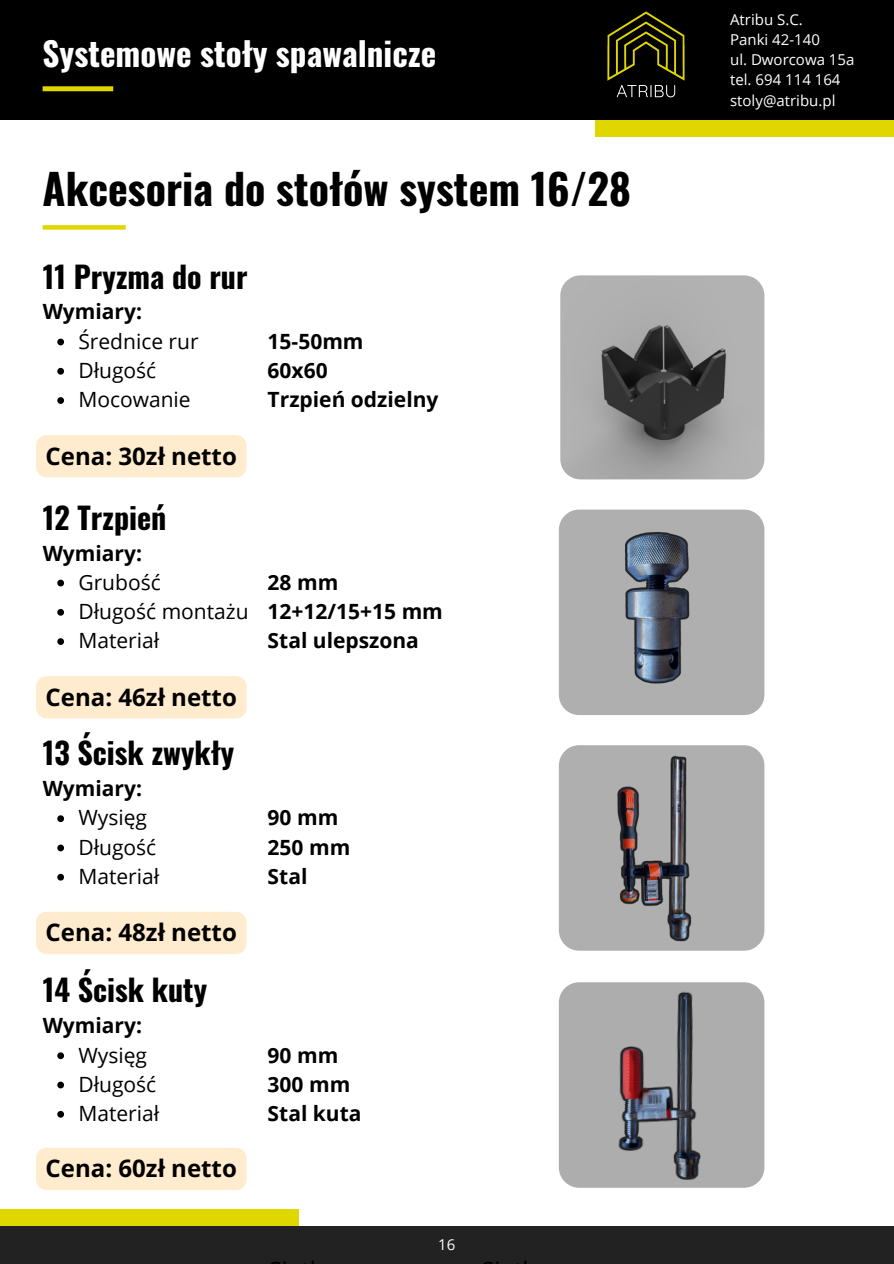
<style>
.page{position:relative;width:894px;height:1264px;background:#fff}
.page>*{position:absolute;margin:0;border:0;box-sizing:border-box;transform-origin:0 0}
.t1{font:700 42px "Oswald";color:#000}
.t2{font:700 33px "Oswald";color:#fff}
.t3{font:700 30px "Oswald";color:#000}
.t4{font:700 24px "Open Sans";color:#000}
.t5{font:700 21px/29.2px "Open Sans";color:#000}
.t6{font:21px "Open Sans";color:#000}
.t7{font:15px "Open Sans";color:#fff}
</style>
<div class="page">
<div style="left:595px;top:119px;width:298px;height:17px;background:#e1d700"></div>
<div style="left:0;top:0;width:893px;height:119px;background:#000"></div>
<img style="left:607px;top:11px;width:78px;height:87px">
<div style="left:43px;top:86px;width:70px;height:5px;background:#e1d700"></div>
<div style="left:0;top:1225px;width:893px;height:38px;background:#222"></div>
<div style="left:0;top:1208px;width:298px;height:17px;background:#e1d700"></div>
<div style="left:43px;top:225px;width:83px;height:5px;background:#e1d700"></div>
<img style="left:560px;top:275px;width:203px;height:204px;border-radius:20px">
<svg style="left:57px;top:338px;width:7px;height:7px"></svg>
<svg style="left:57px;top:368px;width:7px;height:6px"></svg>
<svg style="left:57px;top:397px;width:7px;height:7px"></svg>
<div style="left:36px;top:435px;width:210px;height:42px;background:#ffebcd;border-radius:11px"></div>
<img style="left:558px;top:982px;width:206px;height:205px;border-radius:20px">
<img style="left:558px;top:745px;width:206px;height:205px;border-radius:20px">
<svg style="left:57px;top:815px;width:7px;height:7px"></svg>
<svg style="left:57px;top:844px;width:7px;height:7px"></svg>
<svg style="left:57px;top:873px;width:7px;height:7px"></svg>
<div style="left:36px;top:911px;width:210px;height:43px;background:#ffebcd;border-radius:11px"></div>
<img style="left:558px;top:509px;width:206px;height:206px;border-radius:20px">
<svg style="left:57px;top:579px;width:7px;height:7px"></svg>
<svg style="left:57px;top:609px;width:7px;height:6px"></svg>
<svg style="left:57px;top:638px;width:7px;height:7px"></svg>
<div style="left:36px;top:676px;width:210px;height:42px;background:#ffebcd;border-radius:11px"></div>
<svg style="left:57px;top:1052px;width:7px;height:7px"></svg>
<svg style="left:57px;top:1081px;width:7px;height:7px"></svg>
<svg style="left:57px;top:1110px;width:7px;height:7px"></svg>
<div style="left:36px;top:1147px;width:210px;height:42px;background:#ffebcd;border-radius:11px"></div>
<p class="t2" style="left:43px;top:28px;width:395px">Systemowe stoły spawalnicze</p>
<p class="t1" style="left:43px;top:156px;width:590px">Akcesoria do stołów system 16/28</p>
<p class="t3" style="left:43px;top:253px;width:206px">11 Pryzma do rur</p>
<p class="t5" style="left:43px;top:297px;width:101px">Wymiary:</p>
<h1 class="t6" style="left:78px;top:326px;width:122px">Średnice rur</h1>
<h2 class="t6" style="left:78px;top:355px;width:79px">Długość</h2>
<h5 class="t6" style="left:78px;top:385px;width:114px">Mocowanie</h5>
<p class="t4" style="left:46px;top:439px;width:193px">Cena: 30zł netto</p>
<h3 class="t3" style="left:43px;top:494px;width:125px">12 Trzpień</h3>
<p class="t5" style="left:43px;top:537px;width:101px">Wymiary:</p>
<h2 class="t6" style="left:78px;top:567px;width:84px">Grubość</h2>
<h5 class="t6" style="left:78px;top:596px;width:172px">Długość montażu</h5>
<p class="t6" style="left:78px;top:626px;width:82px">Materiał</p>
<p class="t4" style="left:46px;top:680px;width:193px">Cena: 46zł netto</p>
<h3 class="t3" style="left:43px;top:729px;width:193px">13 Ścisk zwykły</h3>
<p class="t5" style="left:43px;top:773px;width:101px">Wymiary:</p>
<h2 class="t6" style="left:78px;top:803px;width:70px">Wysięg</h2>
<h5 class="t6" style="left:78px;top:832px;width:79px">Długość</h5>
<p class="t6" style="left:78px;top:861px;width:82px">Materiał</p>
<p class="t4" style="left:46px;top:915px;width:193px">Cena: 48zł netto</p>
<h5 class="t3" style="left:43px;top:966px;width:166px">14 Ścisk kuty</h5>
<h3 class="t5" style="left:43px;top:1010px;width:101px">Wymiary:</h3>
<p class="t6" style="left:78px;top:1040px;width:70px">Wysięg</p>
<h2 class="t6" style="left:78px;top:1069px;width:79px">Długość</h2>
<h5 class="t6" style="left:78px;top:1098px;width:82px">Materiał</h5>
<p class="t4" style="left:46px;top:1151px;width:193px">Cena: 60zł netto</p>
<p class="t5" style="left:267px;top:326px;width:172px">15-50mm<br>60x60<br>Trzpień odzielny</p>
<p class="t5" style="left:267px;top:567px;width:177px">28 mm<br>12+12/15+15 mm<br>Stal ulepszona</p>
<p class="t5" style="left:267px;top:802px;width:84px">90 mm<br>250 mm<br>Stal</p>
<p class="t5" style="left:267px;top:1039px;width:95px">90 mm<br>300 mm<br>Stal kuta</p>
<p class="t7" style="left:438px;top:1234px;width:19px">16</p>
<p class="t7" style="left:730px;top:9px;width:74px">Atribu S.C.</p>
<h5 class="t7" style="left:730px;top:29px;width:91px">Panki 42-140</h5>
<h3 class="t7" style="left:730px;top:49px;width:126px">ul. Dworcowa 15a</h3>
<p class="t7" style="left:730px;top:69px;width:112px">tel. 694 114 164</p>
<p class="t7" style="left:730px;top:90px;width:107px">stoly@atribu.pl</p>
</div>
